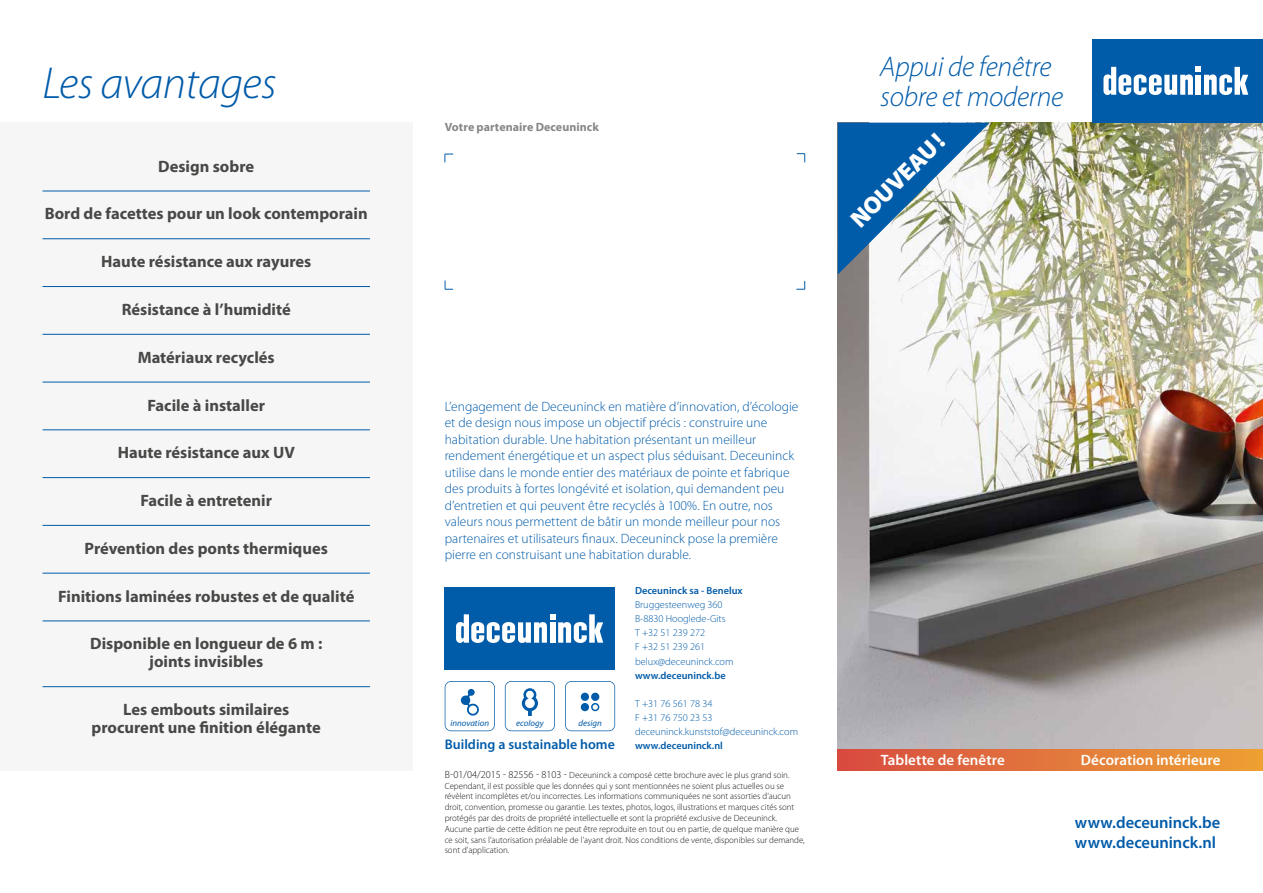
<style>
.page{position:relative;width:1263px;height:893px;background:#fff}
.page>*{position:absolute;margin:0;border:0;box-sizing:border-box;transform-origin:0 0}
.t1{font:italic 300 45px "Myriad Pro";letter-spacing:-.01em;color:#005ba9}
.t2{font:italic 300 28.5px "Myriad Pro";letter-spacing:-.01em;color:#005ba9}
.t3{font:900 24.3px "Myriad Pro";color:#fff}
.t4{font:700 16.5px/18px "Myriad Pro";color:#484847;text-align:center}
.t5{font:600 16.5px/19.8px "Myriad Pro";color:#005ba9}
.t6{font:600 15px "Myriad Pro";color:#fff}
.t7{font:600 13.95px "Myriad Pro";color:#005ba9}
.t8{font:300 13.5px/16.5px "Myriad Pro";color:#005ba9}
.t9{font:700 12px "Myriad Pro";letter-spacing:.005em;color:#868786}
.t10{font:300 10.35px/14.1px "Myriad Pro";color:#005ba9}
.t11{font:600 10.35px "Myriad Pro";color:#005ba9}
.t12{font:300 9px/10.8px "Myriad Pro";color:#181716}
.t13{font:italic 8.85px "Myriad Pro";color:#005ba9}
.s1{font-size:10.5px}
</style>
<div class="page">
<img style="left:838px;top:123px;width:425px;height:626px">
<div style="left:1092px;top:39px;width:168px;height:84px;background:#005ba9"></div>
<svg style="left:1103px;top:67px;width:145px;height:29px"></svg>
<div style="left:838px;top:749px;width:425px;height:21px;background:linear-gradient(to right,#d74b41,#eda134)"></div>
<svg style="left:445px;top:154px;width:8px;height:8px"></svg>
<svg style="left:796px;top:281px;width:9px;height:9px"></svg>
<svg style="left:445px;top:281px;width:8px;height:9px"></svg>
<svg style="left:797px;top:153px;width:8px;height:9px"></svg>
<div style="left:445px;top:587px;width:170px;height:82px;background:#005ba9"></div>
<svg style="left:456px;top:614px;width:147px;height:29px"></svg>
<svg style="left:565px;top:681px;width:50px;height:50px"></svg>
<svg style="left:505px;top:681px;width:50px;height:50px"></svg>
<svg style="left:445px;top:681px;width:50px;height:50px"></svg>
<svg style="left:838px;top:123px;width:152px;height:152px"></svg>
<div style="left:0;top:122px;width:412px;height:648px;background:#f6f6f6"></div>
<hr style="left:43px;top:191px;width:327px;height:1px;background:#005ba9">
<hr style="left:43px;top:238px;width:327px;height:1px;background:#005ba9">
<hr style="left:43px;top:286px;width:327px;height:1px;background:#005ba9">
<hr style="left:43px;top:334px;width:327px;height:1px;background:#005ba9">
<hr style="left:43px;top:382px;width:327px;height:1px;background:#005ba9">
<hr style="left:43px;top:430px;width:327px;height:1px;background:#005ba9">
<hr style="left:43px;top:477px;width:327px;height:1px;background:#005ba9">
<hr style="left:43px;top:525px;width:327px;height:1px;background:#005ba9">
<hr style="left:43px;top:573px;width:327px;height:1px;background:#005ba9">
<hr style="left:43px;top:621px;width:327px;height:1px;background:#005ba9">
<hr style="left:43px;top:686px;width:327px;height:1px;background:#005ba9">
<h1 class="t1" style="left:43px;top:59px;width:236px">Les avantages</h1>
<h3 class="t4" style="left:158px;top:157px;width:97px">Design sobre</h3>
<h3 class="t4" style="left:45px;top:205px;width:325px">Bord de facettes pour un look contemporain</h3>
<h3 class="t4" style="left:101px;top:253px;width:212px">Haute résistance aux rayures</h3>
<h3 class="t4" style="left:122px;top:301px;width:170px">Résistance à l’humidité</h3>
<h3 class="t4" style="left:138px;top:348px;width:139px">Matériaux recyclés</h3>
<h3 class="t4" style="left:147px;top:396px;width:119px">Facile à installer</h3>
<h3 class="t4" style="left:118px;top:444px;width:179px">Haute résistance aux UV</h3>
<h3 class="t4" style="left:140px;top:492px;width:133px">Facile à entretenir</h3>
<h3 class="t4" style="left:85px;top:539px;width:245px">Prévention des ponts thermiques</h3>
<h3 class="t4" style="left:58px;top:587px;width:298px">Finitions laminées robustes et de qualité</h3>
<h3 class="t4" style="left:90px;top:635px;width:234px">Disponible en longueur de 6 m : joints invisibles</h3>
<h3 class="t4" style="left:92px;top:701px;width:231px">Les embouts similaires procurent une finition élégante</h3>
<h3 class="t9" style="left:445px;top:120px;width:156px">Votre partenaire Deceuninck</h3>
<h2 class="t2" style="left:880px;top:52px;width:173px">Appui de fenêtre</h2>
<h2 class="t2" style="left:880px;top:82px;width:185px">sobre et moderne</h2>
<h3 class="t3" style="left:845px;top:214px;width:123px;rotate:-45deg">NOUVEAU!</h3>
<p class="t8" style="left:445px;top:398px;width:355px">L’engagement de Deceuninck en matière d’innovation, d’écologie et de design nous impose un objectif précis : construire une habitation durable. Une habitation présentant un meilleur rendement énergétique et un aspect plus séduisant. Deceuninck utilise dans le monde entier des matériaux de pointe et fabrique des produits à fortes longévité et isolation, qui demandent peu d’entretien et qui peuvent être recyclés à 100%. En outre, nos valeurs nous permettent de bâtir un monde meilleur pour nos partenaires et utilisateurs finaux. Deceuninck pose la première pierre en construisant une habitation durable.</p>
<p class="t11" style="left:635px;top:584px;width:109px">Deceuninck sa - Benelux</p>
<p class="t10" style="left:635px;top:598px;width:100px">Bruggesteenweg 360<br>B-8830 Hooglede-Gits<br>T +32 51 239 272<br>F +32 51 239 261 belux@deceuninck.com</p>
<p class="t11" style="left:635px;top:669px;width:92px">www.deceuninck.be</p>
<p class="t10" style="left:635px;top:697px;width:165px">T +31 76 561 78 34<br>F +31 76 750 23 53 deceuninck.kunststof@deceuninck.com</p>
<p class="t11" style="left:635px;top:740px;width:89px">www.deceuninck.nl</p>
<p class="t12" style="left:445px;top:769px;width:362px"><span class="s1">B-01/04/2015 - 82556 - 8103 -</span> Deceuninck a composé cette brochure avec le plus grand soin.<br>Cependant, il est possible que les données qui y sont mentionnées ne soient plus actuelles ou se révèlent incomplètes et/ou incorrectes. Les informations communiquées ne sont assorties d’aucun droit, convention, promesse ou garantie. Les textes, photos, logos, illustrations et marques cités sont protégés par des droits de propriété intellectuelle et sont la propriété exclusive de Deceuninck.<br>Aucune partie de cette édition ne peut être reproduite en tout ou en partie, de quelque manière que ce soit, sans l’autorisation préalable de l’ayant droit. Nos conditions de vente, disponibles sur demande, sont d’application.</p>
<p class="t13" style="left:450px;top:718px;width:40px">innovation</p>
<p class="t13" style="left:516px;top:718px;width:29px">ecology</p>
<p class="t13" style="left:578px;top:718px;width:25px">design</p>
<h3 class="t7" style="left:445px;top:737px;width:172px">Building a sustainable home</h3>
<h3 class="t6" style="left:881px;top:752px;width:125px">Tablette de fenêtre</h3>
<h3 class="t6" style="left:1081px;top:752px;width:141px">Décoration intérieure</h3>
<h3 class="t5" style="left:1075px;top:813px;width:147px">www.deceuninck.be www.deceuninck.nl</h3>
</div>
